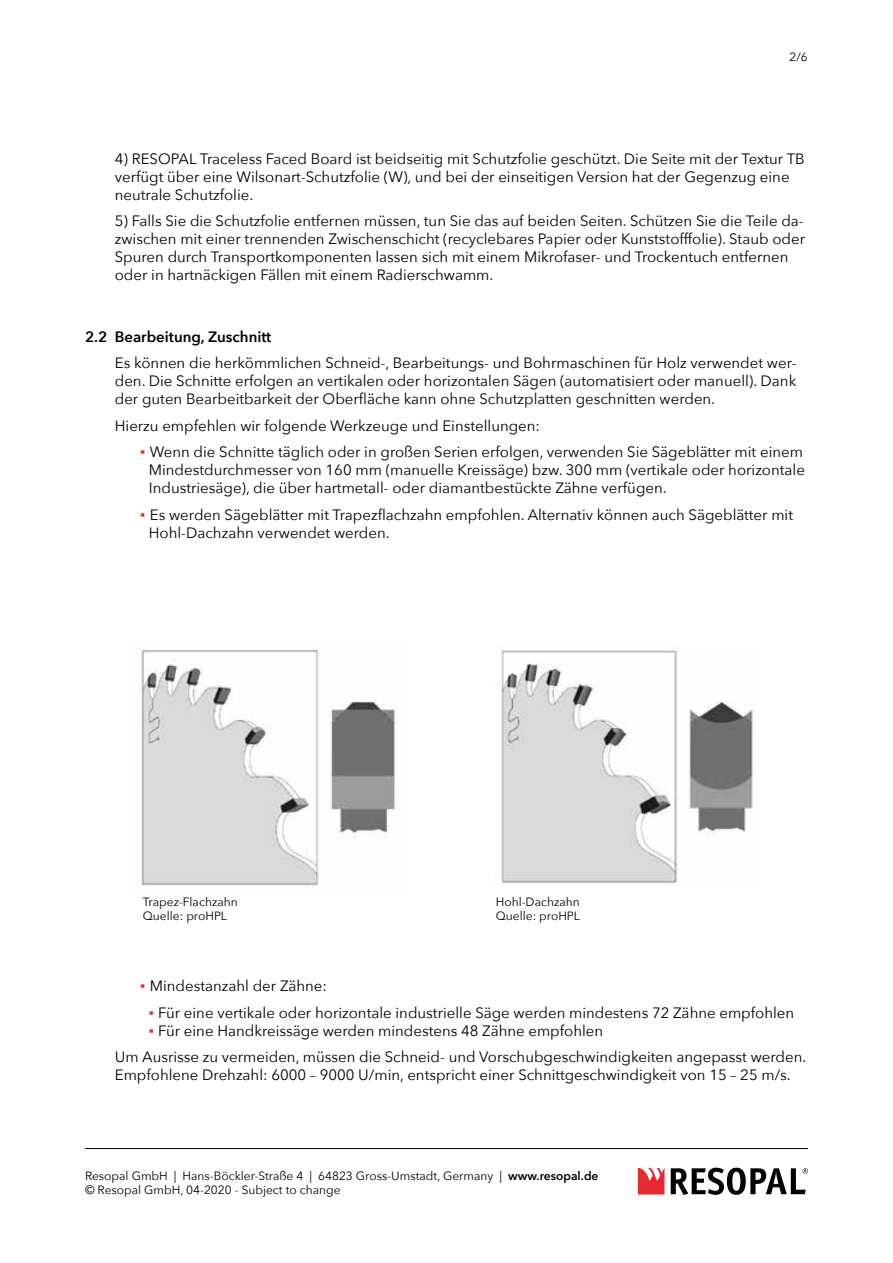
<style>
.page{position:relative;width:893px;height:1263px;background:#fff}
.page>*{position:absolute;margin:0;border:0;box-sizing:border-box;transform-origin:0 0}
.t1{font:15px/18px "Avenir Next";color:#000}
.t2{font:600 15px "Avenir Next";color:#000}
.t3{font:12px/14.4px "Avenir Next";color:#000}
.s1{font-family:"Arial";color:#dc2f34}
.s2{font-weight:600}
</style>
<div class="page">
<hr style="left:85px;top:1148px;width:723px;height:1px;background:#000">
<svg style="left:638px;top:1168px;width:26px;height:26px"></svg>
<svg style="left:671px;top:1168px;width:137px;height:27px"></svg>
<img style="left:139px;top:649px;width:257px;height:237px">
<img style="left:501px;top:649px;width:253px;height:235px">
<p class="t3" style="left:790px;top:49px;width:20px">2/6</p>
<p class="t1" style="left:115px;top:149px;width:691px">4) RESOPAL Traceless Faced Board ist beidseitig mit Schutzfolie geschützt. Die Seite mit der Textur TB verfügt über eine Wilsonart-Schutzfolie (W), und bei der einseitigen Version hat der Gegenzug eine neutrale Schutzfolie.</p>
<p class="t1" style="left:115px;top:211px;width:692px">5) Falls Sie die Schutzfolie entfernen müssen, tun Sie das auf beiden Seiten. Schützen Sie die Teile da&shy;zwischen mit einer trennenden Zwischenschicht (recyclebares Papier oder Kunststofffolie). Staub oder Spuren durch Transportkomponenten lassen sich mit einem Mikrofaser- und Trockentuch entfernen oder in hartnäckigen Fällen mit einem Radierschwamm.</p>
<p class="t2" style="left:85px;top:324px;width:188px">2.2 Bearbeitung, Zuschnitt</p>
<p class="t1" style="left:115px;top:353px;width:683px;text-align:justify">Es können die herkömmlichen Schneid-, Bearbeitungs- und Bohrmaschinen für Holz verwendet wer&shy;den. Die Schnitte erfolgen an vertikalen oder horizontalen Sägen (automatisiert oder manuell). Dank der guten Bearbeitbarkeit der Oberfläche kann ohne Schutzplatten geschnitten werden.</p>
<p class="t1" style="left:115px;top:416px;width:427px">Hierzu empfehlen wir folgende Werkzeuge und Einstellungen:</p>
<p class="t1" style="left:149px;top:442px;width:658px;text-indent:-9px"><span class="s1">▪</span> Wenn die Schnitte täglich oder in großen Serien erfolgen, verwenden Sie Sägeblätter mit einem<br>Mindestdurchmesser von 160 mm (manuelle Kreissäge) bzw. 300 mm (vertikale oder horizontale<br>Industriesäge), die über hartmetall- oder diamantbestückte Zähne verfügen.</p>
<p class="t1" style="left:149px;top:505px;width:646px;text-indent:-9px"><span class="s1">▪</span> Es werden Sägeblätter mit Trapezflachzahn empfohlen. Alternativ können auch Sägeblätter mit<br>Hohl-Dachzahn verwendet werden.</p>
<p class="t3" style="left:143px;top:894px;width:96px">Trapez-Flachzahn<br>Quelle: proHPL</p>
<p class="t3" style="left:496px;top:894px;width:86px">Hohl-Dachzahn<br>Quelle: proHPL</p>
<p class="t1" style="left:140px;top:976px;width:188px"><span class="s1">▪</span> Mindestanzahl der Zähne:</p>
<p class="t1" style="left:149px;top:1003px;width:647px"><span class="s1">▪</span> Für eine vertikale oder horizontale industrielle Säge werden mindestens 72 Zähne empfohlen</p>
<p class="t1" style="left:115px;top:1017px;width:693px;line-height:26.5px;text-indent:34px"><span class="s1">▪</span> Für eine Handkreissäge werden mindestens 48 Zähne empfohlen<br>Um Ausrisse zu vermeiden, müssen die Schneid- und Vorschubgeschwindigkeiten angepasst werden.</p>
<p class="t1" style="left:115px;top:1065px;width:677px">Empfohlene Drehzahl: 6000 – 9000 U/min, entspricht einer Schnittgeschwindigkeit von 15 – 25 m/s.</p>
<p class="t3" style="left:85px;top:1168px;width:515px">Resopal GmbH | Hans-Böckler-Straße 4 | 64823 Gross-Umstadt, Germany | <span class="s2">www.resopal.de </span>© Resopal GmbH, 04-2020 - Subject to change</p>
</div>
